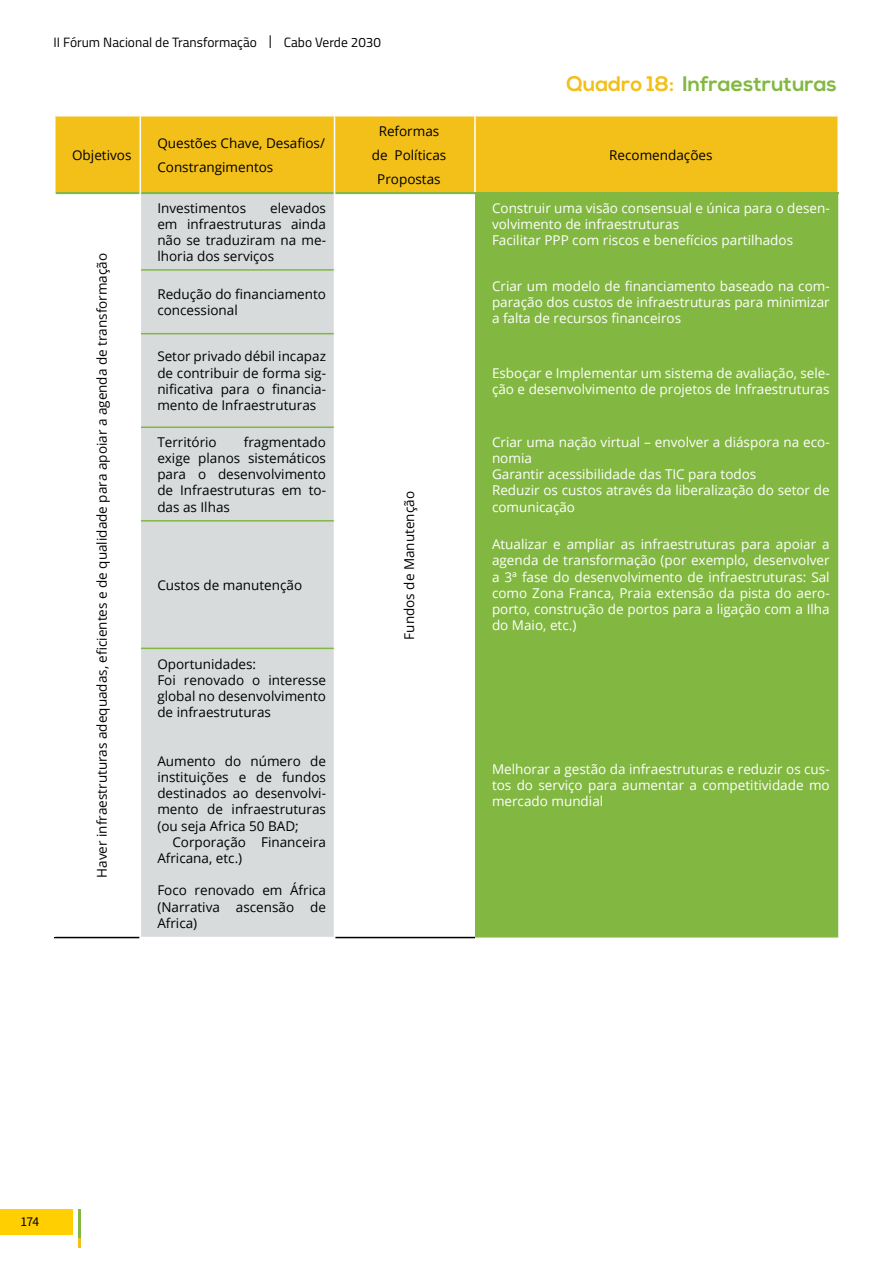
<style>
.page{position:relative;width:893px;height:1263px;background:#fff}
.page>*{position:absolute;margin:0;border:0;box-sizing:border-box;transform-origin:0 0}
.t1{font:700 21px "Nexa";color:#82b841}
.t2{font:13.5px/16.2px "Open Sans";color:#fff}
.t3{font:13.5px/16.2px "Open Sans";color:#000;text-align:justify}
.t4{font:13.5px "Titillium";color:#000}
.t5{font:13.5px "Source Sans Pro";color:#000}
.s1{color:#f2c019}
</style>
<div class="page">
<div style="left:0;top:1209px;width:72px;height:25px;background:#ffcf01"></div>
<hr style="left:79px;top:1209px;width:2px;height:29px;background:#82b841">
<svg style="left:79px;top:1238px;width:2px;height:9px"></svg>
<div style="left:56px;top:116px;width:781px;height:76px;background:#f3c019"></div>
<div style="left:141px;top:194px;width:193px;height:743px;background:#d8dbdc"></div>
<div style="left:475px;top:194px;width:363px;height:743px;background:#82b841"></div>
<hr style="left:54px;top:937px;width:86px;height:1px;background:#000">
<hr style="left:335px;top:937px;width:140px;height:1px;background:#000">
<hr style="left:56px;top:192px;width:84px;height:2px;background:#82b841">
<hr style="left:141px;top:192px;width:193px;height:2px;background:#82b841">
<hr style="left:335px;top:192px;width:140px;height:2px;background:#82b841">
<hr style="left:475px;top:192px;width:364px;height:2px;background:#82b841">
<hr style="left:140px;top:116px;width:1px;height:77px;background:#fff">
<hr style="left:334px;top:116px;width:1px;height:77px;background:#fff">
<hr style="left:474px;top:116px;width:2px;height:76px;background:#fff">
<hr style="left:141px;top:269px;width:193px;height:2px;background:#82b841">
<hr style="left:141px;top:333px;width:193px;height:1px;background:#82b841">
<hr style="left:141px;top:426px;width:193px;height:2px;background:#82b841">
<hr style="left:141px;top:520px;width:193px;height:1px;background:#82b841">
<hr style="left:141px;top:648px;width:193px;height:1px;background:#82b841">
<p class="t4" style="left:54px;top:32px;width:329px">II Fórum Nacional de Transformação | Cabo Verde 2030</p>
<p class="t3" style="left:72px;top:147px;width:61px">Objetivos</p>
<p class="t3" style="left:157px;top:131px;width:169px;line-height:24px">Questões Chave, Desafios/<br>Constrangimentos</p>
<p class="t3" style="left:372px;top:119px;width:76px;line-height:24px;text-align:center">Reformas de Políticas<br>Propostas</p>
<h1 class="t1" style="left:566px;top:71px;width:272px"><span class="s1">Quadro 18:</span> Infraestruturas</h1>
<p class="t3" style="left:609px;top:147px;width:105px">Recomendações</p>
<p class="t3" style="left:94px;top:878px;width:626px;rotate:-90deg">Haver infraestruturas adequadas, eficientes e de qualidade para apoiar a agenda de transformação</p>
<p class="t3" style="left:157px;top:199px;width:170px;text-indent:113px">elevados em infraestruturas ainda não se traduziram na me&shy;lhoria dos serviços</p>
<p class="t3" style="left:157px;top:199px;width:90px">Investimentos</p>
<p class="t2" style="left:492px;top:199px;width:339px">Construir uma visão consensual e única para o desen&shy;volvimento de infraestruturas<br>Facilitar PPP com riscos e benefícios partilhados</p>
<p class="t3" style="left:157px;top:285px;width:170px">Redução do financiamento concessional</p>
<p class="t2" style="left:492px;top:277px;width:339px;text-align:justify">Criar um modelo de financiamento baseado na com&shy;paração dos custos de infraestruturas para minimizar a falta de recursos financeiros</p>
<p class="t3" style="left:157px;top:348px;width:170px">Setor privado débil incapaz de contribuir de forma sig&shy;nificativa para o financia&shy;mento de Infraestruturas</p>
<p class="t2" style="left:492px;top:364px;width:339px">Esboçar e Implementar um sistema de avaliação, sele&shy;ção e desenvolvimento de projetos de Infraestruturas</p>
<p class="t3" style="left:157px;top:433px;width:170px;text-indent:87px">fragmentado exige planos sistemáticos para o desenvolvimento de Infraestruturas em to&shy;das as Ilhas</p>
<p class="t2" style="left:492px;top:433px;width:339px">Criar uma nação virtual – envolver a diáspora na eco&shy;nomia<br>Garantir acessibilidade das TIC para todos<br>Reduzir os custos através da liberalização do setor de comunicação</p>
<p class="t3" style="left:157px;top:433px;width:61px">Território</p>
<p class="t3" style="left:401px;top:640px;width:150px;rotate:-90deg">Fundos de Manutenção</p>
<p class="t2" style="left:492px;top:536px;width:339px;text-align:justify">Atualizar e ampliar as infraestruturas para apoiar a agenda de transformação (por exemplo, desenvolver a 3ª fase do desenvolvimento de infraestruturas: Sal como Zona Franca, Praia extensão da pista do aero&shy;porto, construção de portos para a ligação com a Ilha do Maio, etc.)</p>
<p class="t3" style="left:157px;top:576px;width:146px">Custos de manutenção</p>
<p class="t3" style="left:157px;top:655px;width:170px;text-align:left">Oportunidades:<br>Foi renovado o interesse global no desenvolvimento de infraestruturas</p>
<p class="t3" style="left:157px;top:752px;width:170px">Aumento do número de instituições e de fundos destinados ao desenvolvi&shy;mento de infraestruturas (ou seja Africa 50 BAD;</p>
<p class="t3" style="left:157px;top:833px;width:170px;text-indent:15px">Corporação Financeira<br>Africana, etc.)</p>
<p class="t3" style="left:157px;top:882px;width:170px">Foco renovado em África (Narrativa ascensão de Africa)</p>
<p class="t2" style="left:492px;top:760px;width:339px;text-align:justify">Melhorar a gestão da infraestruturas e reduzir os cus&shy;tos do serviço para aumentar a competitividade mo mercado mundial</p>
<p class="t5" style="left:20px;top:1213px;width:20px">174</p>
</div>
